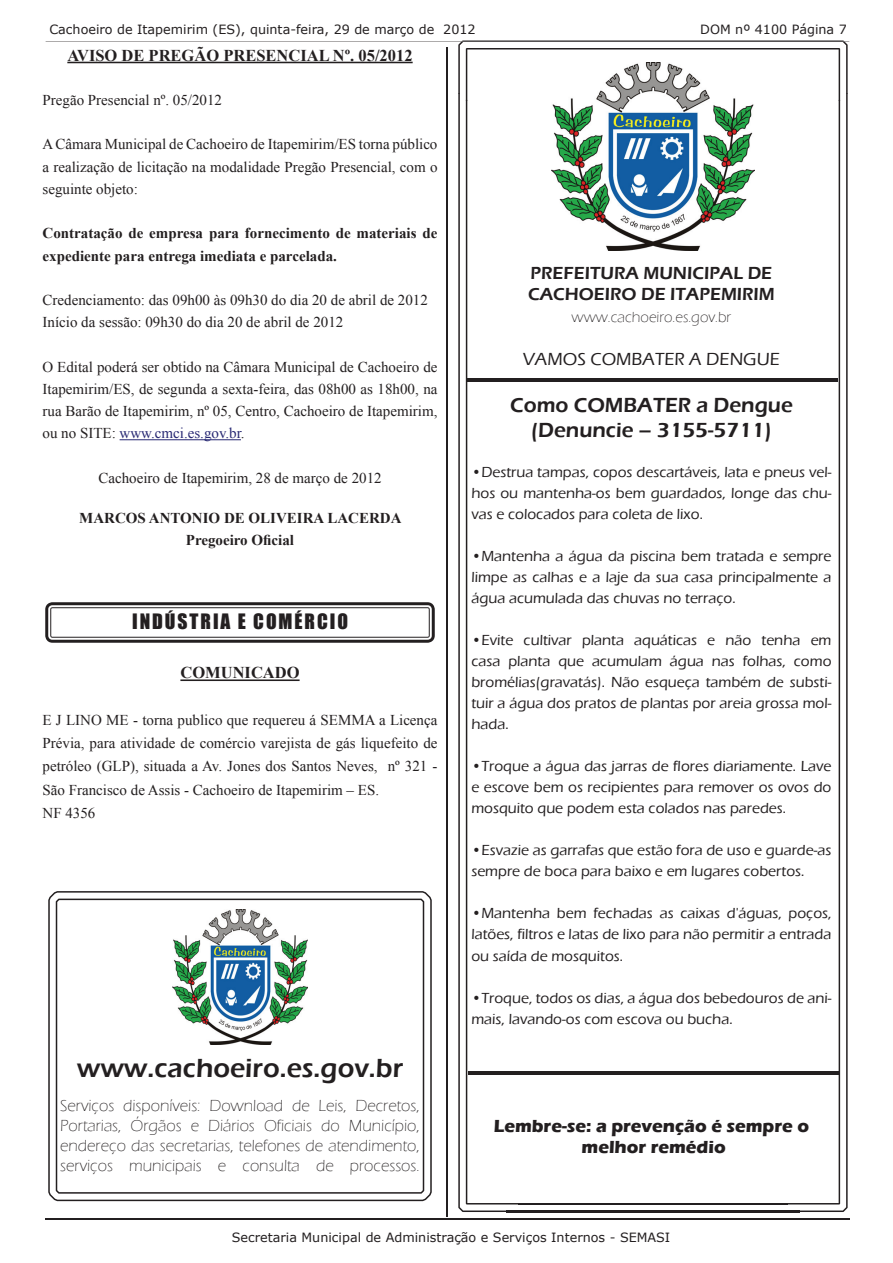
<style>
.page{position:relative;width:893px;height:1263px;background:#fff}
.page>*{position:absolute;margin:0;border:0;box-sizing:border-box;transform-origin:0 0}
.t1{font:600 27px "Eras ITC";color:#231f20}
.t2{font:600 21px/25.2px "Eras ITC";color:#231f20;text-align:center}
.t3{font:19.5px "Impact";letter-spacing:.1em;color:#231f20}
.t4{font:600 18px/21.6px "Eras ITC";color:#231f20}
.t5{font:700 18px/21.6px "Eras ITC";color:#231f20;text-align:center}
.t6{font:500 18px "Eras ITC";color:#231f20}
.t7{font:300 16.5px/19.8px "Eras ITC";color:#231f20;text-align:justify}
.t8{font:700 16.5px "Times New Roman";color:#231f20}
.t9{font:500 15px/21px "Eras ITC";color:#231f20;text-align:justify}
.t10{font:15px/22.2px "Times New Roman";color:#231f20;text-align:justify}
.t11{font:700 15px/22.2px "Times New Roman";color:#231f20}
.t12{font:300 15px "Eras ITC";color:#231f20}
.t13{font:12.75px "Verdana";color:#231f20}
.s1{color:#272873}
</style>
<div class="page">
<img style="left:46px;top:1219px;width:803px;height:1px">
<img style="left:447px;top:47px;width:1px;height:1170px">
<svg style="left:48px;top:891px;width:384px;height:311px"></svg>
<svg style="left:54px;top:898px;width:371px;height:296px"></svg>
<img style="left:172px;top:910px;width:136px;height:134px">
<img style="left:520px;top:378px;width:266px;height:3px">
<img style="left:520px;top:1072px;width:266px;height:3px">
<img style="left:458px;top:40px;width:390px;height:53px">
<img style="left:458px;top:93px;width:49px;height:1119px">
<img style="left:799px;top:93px;width:49px;height:1119px">
<img style="left:506px;top:1210px;width:294px;height:2px">
<img style="left:461px;top:41px;width:383px;height:1px">
<img style="left:466px;top:48px;width:374px;height:52px">
<img style="left:466px;top:100px;width:54px;height:1104px">
<img style="left:786px;top:100px;width:54px;height:1104px">
<img style="left:519px;top:1203px;width:268px;height:1px">
<img style="left:552px;top:62px;width:203px;height:188px">
<hr style="left:67px;top:62px;width:346px;height:1px;background:#231f20">
<hr style="left:120px;top:439px;width:121px;height:1px;background:#272873">
<hr style="left:180px;top:679px;width:120px;height:2px;background:#231f20">
<img style="left:45px;top:602px;width:390px;height:41px">
<img style="left:50px;top:607px;width:380px;height:31px">
<p class="t13" style="left:49px;top:20px;width:428px">Cachoeiro de Itapemirim (ES), quinta-feira, 29 de março de 2012</p>
<p class="t13" style="left:700px;top:20px;width:148px">DOM nº 4100 Página 7</p>
<p class="t8" style="left:67px;top:44px;width:347px">AVISO DE PREGÃO PRESENCIAL Nº. 05/2012</p>
<p class="t10" style="left:43px;top:89px;width:181px">Pregão Presencial nº. 05/2012</p>
<p class="t10" style="left:43px;top:133px;width:396px">A Câmara Municipal de Cachoeiro de Itapemirim/ES torna público a realização de licitação na modalidade Pregão Presencial, com o seguinte objeto:</p>
<p class="t11" style="left:43px;top:222px;width:396px">Contratação de empresa para fornecimento de materiais de expediente para entrega imediata e parcelada.</p>
<p class="t10" style="left:43px;top:289px;width:387px">Credenciamento: das 09h00 às 09h30 do dia 20 de abril de 2012<br>Início da sessão: 09h30 do dia 20 de abril de 2012</p>
<p class="t10" style="left:43px;top:355px;width:396px">O Edital poderá ser obtido na Câmara Municipal de Cachoeiro de Itapemirim/ES, de segunda a sexta-feira, das 08h00 as 18h00, na rua Barão de Itapemirim, nº 05, Centro, Cachoeiro de Itapemirim, ou no SITE: <span class="s1">www.cmci.es.gov.br</span>.</p>
<p class="t10" style="left:98px;top:466px;width:285px">Cachoeiro de Itapemirim, 28 de março de 2012</p>
<p class="t11" style="left:79px;top:506px;width:324px;text-align:center">MARCOS ANTONIO DE OLIVEIRA LACERDA<br>Pregoeiro Oficial</p>
<h3 class="t3" style="left:132px;top:607px;width:217px">INDÚSTRIA E COMÉRCIO</h3>
<p class="t8" style="left:180px;top:661px;width:121px">COMUNICADO</p>
<p class="t10" style="left:43px;top:708px;width:396px;line-height:23.2px;text-align:left">E J LINO ME - torna publico que requereu á SEMMA a Licença Prévia, para atividade de comércio varejista de gás liquefeito de petróleo (GLP), situada a Av. Jones dos Santos Neves, nº 321 - São Francisco de Assis - Cachoeiro de Itapemirim – ES.<br>NF 4356</p>
<h1 class="t1" style="left:77px;top:1052px;width:328px">www.cachoeiro.es.gov.br</h1>
<p class="t7" style="left:60px;top:1096px;width:361px">Serviços disponíveis: Download de Leis, Decretos, Portarias, Órgãos e Diários Oficiais do Município, endereço das secretarias, telefones de atendimento, serviços municipais e consulta de processos.</p>
<p class="t4" style="left:528px;top:262px;width:248px">PREFEITURA MUNICIPAL DE<br>CACHOEIRO DE ITAPEMIRIM</p>
<p class="t12" style="left:572px;top:308px;width:161px">www.cachoeiro.es.gov.br</p>
<p class="t6" style="left:523px;top:349px;width:259px">VAMOS COMBATER A DENGUE</p>
<h2 class="t2" style="left:510px;top:392px;width:284px">Como COMBATER a Dengue (Denuncie – 3155-5711)</h2>
<p class="t9" style="left:471px;top:462px;width:362px">•Destrua tampas, copos descartáveis, lata e pneus vel&shy;hos ou mantenha-os bem guardados, longe das chu&shy;vas e colocados para coleta de lixo.</p>
<p class="t9" style="left:471px;top:546px;width:362px">•Mantenha a água da piscina bem tratada e sempre limpe as calhas e a laje da sua casa principalmente a água acumulada das chuvas no terraço.</p>
<p class="t9" style="left:471px;top:630px;width:362px">•Evite cultivar planta aquáticas e não tenha em casa planta que acumulam água nas folhas, como bromélias(gravatás). Não esqueça também de substi&shy;tuir a água dos pratos de plantas por areia grossa mol&shy;hada.</p>
<p class="t9" style="left:471px;top:756px;width:362px">•Troque a água das jarras de flores diariamente. Lave e escove bem os recipientes para remover os ovos do mosquito que podem esta colados nas paredes.</p>
<p class="t9" style="left:471px;top:840px;width:362px">•Esvazie as garrafas que estão fora de uso e guarde-as sempre de boca para baixo e em lugares cobertos.</p>
<p class="t9" style="left:471px;top:903px;width:362px">•Mantenha bem fechadas as caixas d'águas, poços, latões, filtros e latas de lixo para não permitir a entrada ou saída de mosquitos.</p>
<p class="t9" style="left:471px;top:987px;width:362px">•Troque, todos os dias, a água dos bebedouros de ani&shy;mais, lavando-os com escova ou bucha.</p>
<p class="t5" style="left:494px;top:1115px;width:317px">Lembre-se: a prevenção é sempre o melhor remédio</p>
<p class="t13" style="left:232px;top:1228px;width:440px">Secretaria Municipal de Administração e Serviços Internos - SEMASI</p>
</div>
